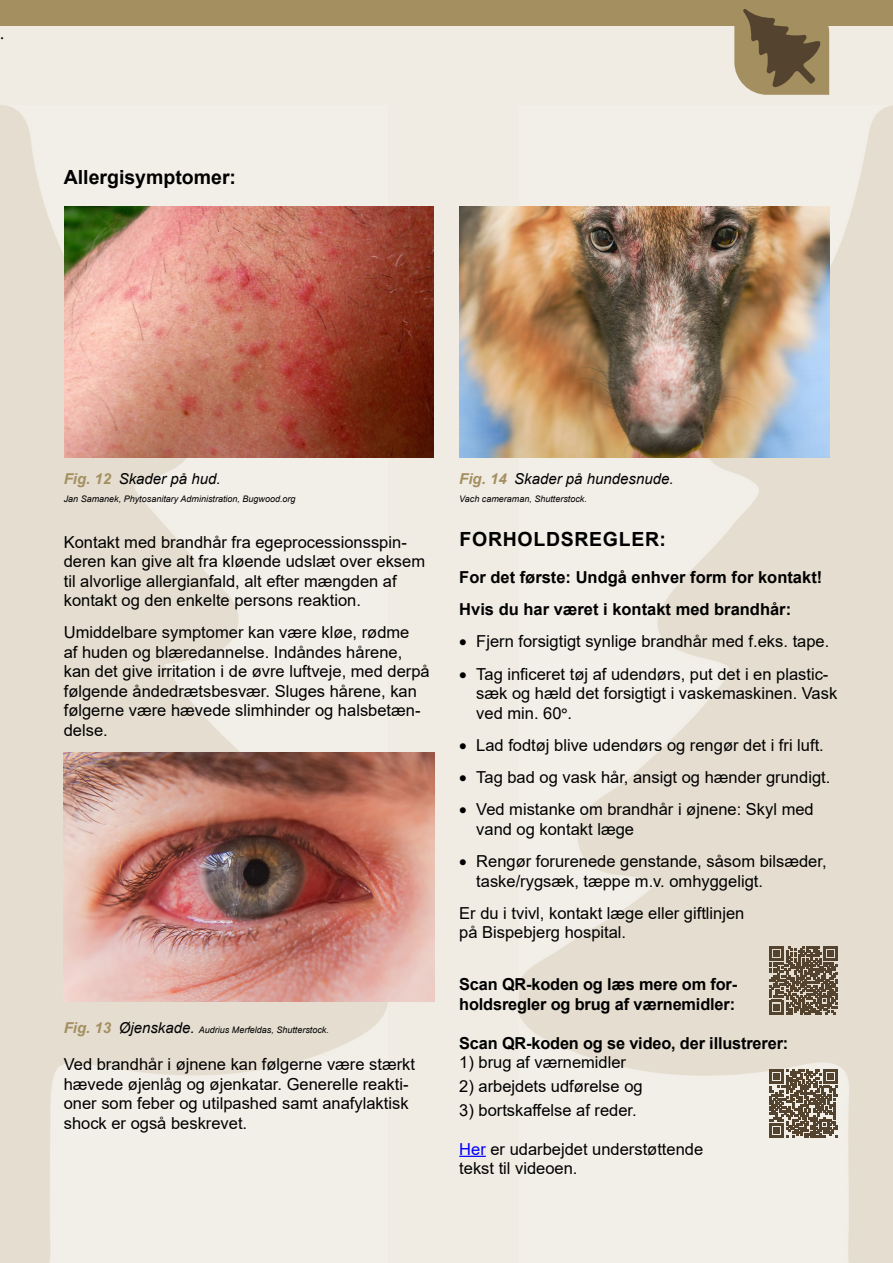
<style>
.page{position:relative;width:893px;height:1263px;background:#fff}
.page>*{position:absolute;margin:0;border:0;box-sizing:border-box;transform-origin:0 0}
.t1{font:700 19.5px "Arial";color:#000}
.t2{font:700 19.5px "Arial";letter-spacing:.035em;color:#000}
.t3{font:18px "Minion Pro";color:#000}
.t4{font:16.5px/19.5px "Arial";color:#000}
.t5{font:700 16.5px/32.2px "Arial";letter-spacing:-.01em;color:#000}
.t6{font:italic 15px "Arial";color:#000}
.t7{font:italic 9px "Arial";color:#000}
.s1{font-weight:700;color:#a48f60}
.s2{font-weight:700;font-size:15px;color:#a48f60}
.s3{font-size:15px}
.s4{font-family:"LF Press Sans"}
.s5{color:#00f}
</style>
<div class="page">
<div style="left:0;top:26px;width:893px;height:1237px;background:#f0ece4"></div>
<div style="left:0;top:0;width:893px;height:26px;background:#a48f60"></div>
<svg style="left:734px;top:9px;width:95px;height:86px"></svg>
<img style="left:0;top:105px;width:387px;height:1158px">
<img style="left:519px;top:106px;width:374px;height:1157px">
<img style="left:64px;top:206px;width:370px;height:251px">
<img style="left:64px;top:752px;width:370px;height:250px">
<img style="left:459px;top:207px;width:370px;height:250px">
<svg style="left:459px;top:1156px;width:27px;height:1px"></svg>
<svg style="left:769px;top:1069px;width:69px;height:69px"></svg>
<svg style="left:769px;top:946px;width:69px;height:68px"></svg>
<p class="t3" style="left:0;top:21px;width:6px">.</p>
<p class="t1" style="left:64px;top:164px;width:174px">Allergisymptomer:</p>
<p class="t6" style="left:64px;top:469px;width:158px"><span class="s1">Fig. 12</span> Skader på hud.</p>
<p class="t7" style="left:64px;top:493px;width:233px">Jan Samanek, Phytosanitary Administration, Bugwood.org</p>
<p class="t4" style="left:64px;top:532px;width:363px">Kontakt med brandhår fra egeprocessionsspin&shy;deren kan give alt fra kløende udslæt over eksem til alvorlige allergianfald, alt efter mængden af kontakt og den enkelte persons reaktion.</p>
<p class="t4" style="left:64px;top:623px;width:367px">Umiddelbare symptomer kan være kløe, rødme<br>af huden og blæredannelse. Indåndes hårene, kan det give irritation i de øvre luftveje, med derpå følgende åndedrætsbesvær. Sluges hårene, kan følgerne være hævede slimhinder og halsbetæn&shy;delse.</p>
<p class="t7" style="left:64px;top:1023px;width:267px"><span class="s2">Fig. 13</span> <span class="s3">Øjenskade.</span> Audrius Merfeldas, Shutterstock.</p>
<p class="t4" style="left:64px;top:1054px;width:353px">Ved brandhår i øjnene kan følgerne være stærkt hævede øjenlåg og øjenkatar. Generelle reakti&shy;oner som feber og utilpashed samt anafylaktisk shock er også beskrevet.</p>
<p class="t6" style="left:459px;top:469px;width:216px"><span class="s1">Fig. 14</span> Skader på hundesnude.</p>
<p class="t7" style="left:459px;top:493px;width:129px">Vach cameraman, Shutterstock.</p>
<p class="t2" style="left:460px;top:526px;width:208px">FORHOLDSREGLER:</p>
<p class="t5" style="left:459px;top:561px;width:365px">For det første: Undgå enhver form for kontakt!<br>Hvis du har været i kontakt med brandhår:</p>
<p class="t4" style="left:459px;top:632px;width:372px">• Fjern forsigtigt synlige brandhår med f.eks. tape.</p>
<p class="t4" style="left:476px;top:664px;width:363px;text-indent:-17px">• Tag inficeret tøj af udendørs, put det i en plastic&shy;sæk og hæld det forsigtigt i vaskemaskinen. Vask ved min. 60<span class="s4">°</span>.</p>
<p class="t4" style="left:459px;top:735px;width:366px">• Lad fodtøj blive udendørs og rengør det i fri luft.</p>
<p class="t4" style="left:459px;top:767px;width:373px">• Tag bad og vask hår, ansigt og hænder grundigt.</p>
<p class="t4" style="left:476px;top:800px;width:339px;text-indent:-17px">• Ved mistanke om brandhår i øjnene: Skyl med vand og kontakt læge</p>
<p class="t4" style="left:476px;top:851px;width:352px;text-indent:-17px">• Rengør forurenede genstande, såsom bilsæder, taske/rygsæk, tæppe m.v. omhyggeligt.</p>
<p class="t4" style="left:459px;top:903px;width:287px">Er du i tvivl, kontakt læge eller giftlinjen på Bispebjerg hospital.</p>
<p class="t5" style="left:459px;top:975px;width:279px;line-height:19.5px">Scan QR-koden og læs mere om for&shy;holdsregler og brug af værnemidler:</p>
<p class="t5" style="left:459px;top:1027px;width:331px">Scan QR-koden og se video, der illustrerer:</p>
<p class="t4" style="left:459px;top:1052px;width:168px">1) brug af værnemidler</p>
<p class="t4" style="left:459px;top:1076px;width:185px">2) arbejdets udførelse og</p>
<p class="t4" style="left:459px;top:1100px;width:179px">3) bortskaffelse af reder.</p>
<p class="t4" style="left:459px;top:1139px;width:245px"><span class="s5">Her</span> er udarbejdet understøttende tekst til videoen.</p>
</div>
